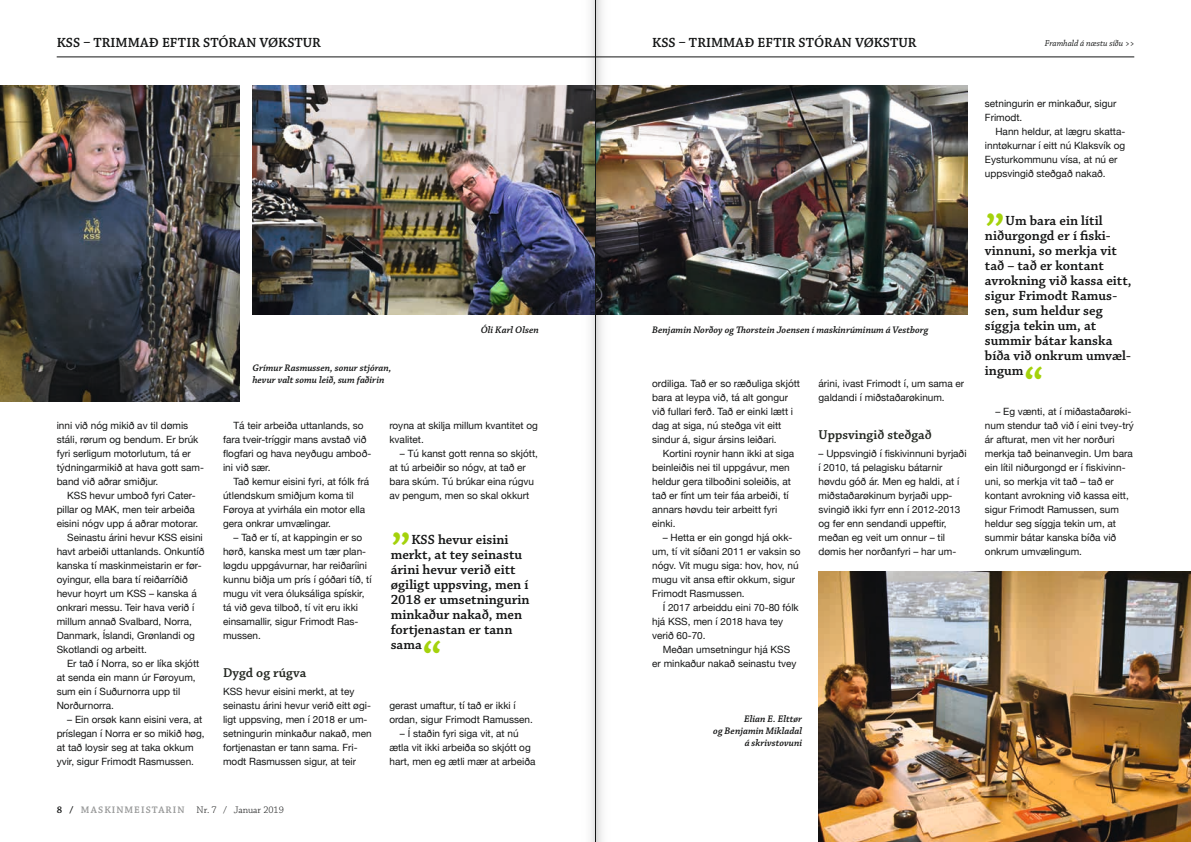
<style>
.page{position:relative;width:1191px;height:842px;background:#fff}
.page>*{position:absolute;margin:0;border:0;box-sizing:border-box;transform-origin:0 0}
.t1{font:600 48px "Chaparral Pro";color:#a4d20c}
.t2{font:600 14px/15px "Chaparral Pro";color:#151616}
.t3{font:600 13.5px "Chaparral Pro";color:#222620}
.t4{font:10px/14px "Helvetica Neue";color:#151616}
.t5{font:italic 600 10px/12px "Chaparral Pro";color:#151616}
.t6{font:600 10px "Chaparral Pro";letter-spacing:.105em;color:#979898}
.t7{font:italic 9px "Chaparral Pro";color:#151616}
.s1{color:#151616}
.s2{font-weight:300;color:#151616}
</style>
<div class="page">
<hr style="left:57px;top:57px;width:1077px;height:1px;background:#151616">
<img style="left:252px;top:85px;width:716px;height:230px">
<img style="left:0;top:85px;width:239px;height:316px">
<img style="left:818px;top:572px;width:373px;height:270px">
<svg style="left:568px;top:0;width:54px;height:842px"></svg>
<hr style="left:595px;top:0;width:1px;height:842px;background:#151616">
<h2 class="t2" style="left:57px;top:36px;width:47px">KSS – trimma</h2>
<h2 class="t2" style="left:149px;top:36px;width:22px">ð eftir</h2>
<h2 class="t2" style="left:203px;top:36px;width:36px">stóran</h2>
<h2 class="t2" style="left:259px;top:36px;width:19px">vøkstur</h2>
<h2 class="t2" style="left:652px;top:36px;width:47px">KSS – trimma</h2>
<h2 class="t2" style="left:744px;top:36px;width:22px">ð eftir</h2>
<h2 class="t2" style="left:798px;top:36px;width:36px">stóran</h2>
<h2 class="t2" style="left:855px;top:36px;width:19px">vøkstur</h2>
<p class="t7" style="left:1044px;top:39px;width:91px">Framhald á næstu síðu &gt;&gt;</p>
<p class="t4" style="left:57px;top:419px;width:133px">inni við nóg mikið av til dømis</p>
<p class="t4" style="left:57px;top:433px;width:143px">stáli, rørum og bendum. Er brúk</p>
<p class="t4" style="left:57px;top:447px;width:136px">fyri serligum motorlutum, tá er</p>
<p class="t4" style="left:57px;top:461px;width:149px">týdningarmikið at hava gott sam-</p>
<p class="t4" style="left:57px;top:475px;width:103px">band við aðrar smiðjur.</p>
<p class="t4" style="left:67px;top:489px;width:8px">KSS</p>
<p class="t4" style="left:90px;top:489px;width:107px">hevur umboð fyri Cater-</p>
<p class="t4" style="left:57px;top:503px;width:140px">pillar og MAK, men teir arbeiða</p>
<p class="t4" style="left:57px;top:517px;width:143px">eisini nógv upp á aðrar motorar.</p>
<p class="t4" style="left:67px;top:531px;width:98px">Seinastu árini hevur KSS</p>
<p class="t4" style="left:57px;top:531px;width:149px;text-indent:123px">eisini havt arbeiði uttanlands. Onkuntíð kanska tí maskinmeistarin er før&shy;oyingur, ella bara tí reiðarríðið hevur hoyrt um KSS</p>
<p class="t4" style="left:57px;top:587px;width:142px;text-indent:92px">– kanska á onkrari messu. Teir hava verið í millum annað Svalbard, Norra,<br>Danmark, Íslandi, Grønlandi og<br>Skotlandi og arbeitt.</p>
<p class="t4" style="left:57px;top:657px;width:144px;text-indent:10px">Er tað í Norra, so er líka skjótt at senda ein mann úr Føroyum, sum ein í Suðurnorra upp til<br>Norðurnorra.</p>
<p class="t4" style="left:57px;top:713px;width:149px;text-indent:10px">– Ein orsøk kann eisini vera, at príslegan í Norra er so mikið høg, at tað loysir seg at taka okkum yvir, sigur Frimodt Rasmussen.</p>
<p class="t5" style="left:252px;top:362px;width:141px">Grímur Rasmussen, sonur stjóran, hevur valt somu leið, sum faðirin</p>
<p class="t5" style="left:481px;top:325px;width:60px">Óli Karl Olsen</p>
<p class="t4" style="left:223px;top:419px;width:150px;text-indent:10px">Tá teir arbeiða uttanlands, so fara tveir-tríggir mans avstað við flogfari og hava neyðugu amboð&shy;ini við sær.</p>
<p class="t4" style="left:223px;top:475px;width:148px;text-indent:10px">Tað kemur eisini fyri, at fólk frá útlendskum smiðjum koma til<br>Føroya at yvirhála ein motor ella gera onkrar umvælingar.</p>
<p class="t4" style="left:223px;top:531px;width:150px;text-indent:10px">– Tað er tí, at kappingin er so hørð, kanska mest um tær plan&shy;løgdu uppgávurnar, har reiðaríini kunnu biðja um prís í góðari tíð, tí mugu vit vera óluksáliga spískir, tá við geva tilboð, tí vit eru ikki einsamallir, sigur Frimodt Ras&shy;mussen.</p>
<h3 class="t3" style="left:223px;top:665px;width:85px">Dygd og rúgva</h3>
<p class="t4" style="left:223px;top:685px;width:8px">KSS</p>
<p class="t4" style="left:223px;top:685px;width:150px;text-indent:22px">hevur eisini merkt, at tey seinastu árini hevur verið eitt øgi&shy;ligt uppsving, men í 2018 er um&shy;setningurin minkaður nakað, men fortjenastan er tann sama. Fri&shy;modt Rasmussen sigur, at teir</p>
<p class="t4" style="left:389px;top:419px;width:150px">royna at skilja millum kvantitet og kvalitet.</p>
<p class="t4" style="left:389px;top:447px;width:150px;text-indent:10px">– Tú kanst gott renna so skjótt, at tú arbeiðir so nógv, at tað er bara skúm. Tú brúkar eina rúgvu av pengum, men so skal okkurt</p>
<h1 class="t1" style="left:391px;top:496px;width:22px">„</h1>
<h2 class="t2" style="left:391px;top:533px;width:140px;text-indent:21px">KSS hevur eisini merkt, at tey seinastu árini hevur verið eitt øgiligt uppsving, men í<br>2018 er umsetningurin minkaður nakað, men fortjenastan er tann sama</h2>
<h1 class="t1" style="left:422px;top:633px;width:21px">“</h1>
<p class="t4" style="left:389px;top:699px;width:145px">gerast umaftur, tí tað er ikki í ordan, sigur Frimodt Ramussen.</p>
<p class="t4" style="left:389px;top:727px;width:148px;text-indent:10px">– Í staðin fyri siga vit, at nú ætla vit ikki arbeiða so skjótt og hart, men eg ætli mær at arbeiða</p>
<p class="t6" style="left:57px;top:804px;width:229px"><span class="s1">8 /</span> MASKINMEISTARIN <span class="s2">Nr. 7 / Januar 2019</span></p>
<p class="t5" style="left:652px;top:325px;width:278px">Benjamin Norðoy og Thorstein Joensen í maskinrúminum á Vestborg</p>
<p class="t4" style="left:652px;top:377px;width:149px">ordiliga. Tað er so ræðuliga skjótt bara at leypa við, tá alt gongur við fullari ferð. Tað er einki lætt i dag at siga, nú steðga vit eitt sindur á, sigur ársins leiðari.</p>
<p class="t4" style="left:652px;top:447px;width:144px;text-indent:10px">Kortini roynir hann ikki at siga beinleiðis nei til uppgávur, men heldur gera tilboðini soleiðis, at tað er fínt um teir fáa arbeiði, tí annars høvdu teir arbeitt fyri einki.</p>
<p class="t4" style="left:652px;top:531px;width:150px;text-indent:10px">– Hetta er ein gongd hjá okk&shy;um, tí vit síðani 2011 er vaksin so nógv. Vit mugu siga: hov, hov, nú mugu vit ansa eftir okkum, sigur<br>Frimodt Rasmussen.</p>
<p class="t4" style="left:652px;top:601px;width:148px;text-indent:10px">Í 2017 arbeiddu eini 70-80 fólk hjá KSS</p>
<p class="t4" style="left:652px;top:615px;width:132px;text-indent:36px">, men í 2018 hava tey verið 60-70.</p>
<p class="t4" style="left:652px;top:643px;width:146px;text-indent:10px">Meðan umsetningur hjá KSS<br>er minkaður nakað seinastu tvey</p>
<p class="t4" style="left:818px;top:377px;width:147px">árini, ivast Frimodt í, um sama er galdandi í miðstaðarøkinum.</p>
<h3 class="t3" style="left:818px;top:427px;width:115px">Uppsvingið steðgað</h3>
<p class="t4" style="left:818px;top:447px;width:149px">– Uppsvingið í fiskivinnuni byrjaði í 2010, tá pelagisku bátarnir høvdu góð ár. Men eg haldi, at í miðstaðarøkinum byrjaði upp&shy;svingið ikki fyrr enn í 2012-2013 og fer enn sendandi uppeftir, meðan eg veit um onnur – til dømis her norðanfyri – har um-</p>
<p class="t5" style="left:713px;top:714px;width:90px;text-align:right">Elian E. Elttør<br>og Benjamin Mikladal á skrivstovuni</p>
<p class="t4" style="left:985px;top:97px;width:133px">setningurin er minkaður, sigur<br>Frimodt.</p>
<p class="t4" style="left:985px;top:125px;width:142px;text-indent:10px">Hann heldur, at lægru skatta&shy;inntøkurnar í eitt nú Klaksvík og<br>Eysturkommunu vísa, at nú er uppsvingið steðgað nakað.</p>
<h1 class="t1" style="left:985px;top:177px;width:22px">„</h1>
<h2 class="t2" style="left:985px;top:214px;width:148px;text-indent:21px">Um bara ein lítil niðurgongd er í fiski&shy;vinnuni, so merkja vit tað – tað er kontant avrokning við kassa eitt, sigur Frimodt Ramus&shy;sen, sum heldur seg síggja tekin um, at summir bátar kanska bíða við onkrum umvæl&shy;ingum</h2>
<h1 class="t1" style="left:1023px;top:359px;width:21px">“</h1>
<p class="t4" style="left:985px;top:405px;width:150px;text-indent:10px">– Eg vænti, at í miðastaðarøki&shy;num stendur tað við í eini tvey-trý ár afturat, men vit her norðuri merkja tað beinanvegin. Um bara ein lítil niðurgongd er í fiskivinn&shy;uni, so merkja vit tað – tað er kontant avrokning við kassa eitt, sigur Frimodt Ramussen, sum heldur seg síggja tekin um, at summir bátar kanska bíða við onkrum umvælingum.</p>
</div>
